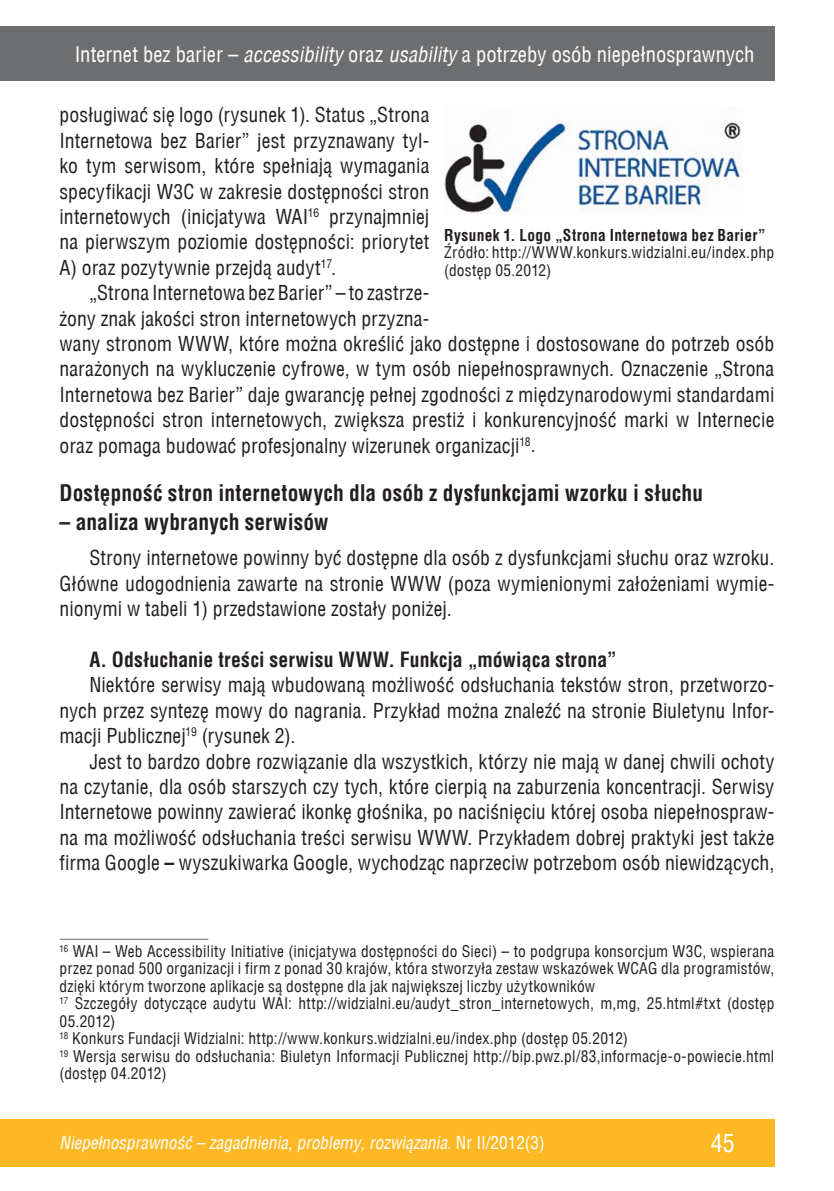
<style>
.page{position:relative;width:834px;height:1191px;background:#fff}
.page>*{position:absolute;margin:0;border:0;box-sizing:border-box;transform-origin:0 0}
.t1{font:24.5px "Switzerland Condensed";color:#fff}
.t2{font:700 21.88px "Switzerland Condensed";letter-spacing:.01em;color:#231f20}
.t3{font:21px "Switzerland Condensed";color:#fff}
.t4{font:20.12px/25.4px "Switzerland Condensed";letter-spacing:.005em;color:#231f20;text-align:justify}
.t5{font:700 20.12px "Switzerland Condensed";letter-spacing:.01em;color:#231f20}
.t6{font:italic 17.5px "Switzerland Condensed";color:#fff}
.t7{font:15.75px/17.5px "Switzerland Condensed";letter-spacing:.015em;color:#231f20}
.t8{font:700 15.75px "Switzerland Condensed";letter-spacing:.02em;color:#231f20}
.s1{font-style:italic}
.s2{font-weight:700}
.s3{font-style:normal}
</style>
<div class="page">
<div style="left:0;top:1119px;width:774px;height:47px;background:#fdb824"></div>
<div style="left:0;top:26px;width:774px;height:55px;background:#6d6e70"></div>
<hr style="left:60px;top:938px;width:148px;height:1px;background:#6d6e70">
<img style="left:444px;top:120px;width:297px;height:94px">
<p class="t3" style="left:75px;top:42px;width:681px">Internet bez barier – <span class="s1">accessibility</span> oraz <span class="s1">usability</span> a potrzeby osób niepełnosprawnych</p>
<p class="t4" style="left:60px;top:102px;width:371px">posługiwać się logo (rysunek 1). Status „Strona Internetowa bez Barier” jest przyznawany tyl&shy;ko tym serwisom, które spełniają wymagania specyfikacji W3C w zakresie dostępności stron internetowych (inicjatywa WAI<sup>16</sup> przynajmniej na pierwszym poziomie dostępności: priorytet A) oraz pozytywnie przejdą audyt<sup>17</sup>.</p>
<p class="t4" style="left:60px;top:280px;width:716px;text-align:left;text-indent:30px">„Strona Internetowa bez Barier” – to zastrze-<br>żony znak jakości stron internetowych przyzna-<br>wany stronom WWW, które można określić jako dostępne i dostosowane do potrzeb osób narażonych na wykluczenie cyfrowe, w tym osób niepełnosprawnych. Oznaczenie „Strona Internetowa bez Barier” daje gwarancję pełnej zgodności z międzynarodowymi standardami dostępności stron internetowych, zwiększa prestiż i konkurencyjność marki w Internecie oraz pomaga budować profesjonalny wizerunek organizacji<sup>18</sup>.</p>
<p class="t2" style="left:60px;top:480px;width:645px">Dostępność stron internetowych dla osób z dysfunkcjami wzorku i słuchu</p>
<p class="t2" style="left:60px;top:509px;width:270px">– analiza wybranych serwisów</p>
<p class="t4" style="left:60px;top:545px;width:716px;text-indent:30px">Strony internetowe powinny być dostępne dla osób z dysfunkcjami słuchu oraz wzroku.<br>Główne udogodnienia zawarte na stronie WWW (poza wymienionymi założeniami wymie&shy;nionymi w tabeli 1) przedstawione zostały poniżej.</p>
<p class="t5" style="left:89px;top:647px;width:528px">A. Odsłuchanie treści serwisu WWW. Funkcja „mówiąca strona”</p>
<p class="t4" style="left:60px;top:672px;width:716px;text-indent:30px">Niektóre serwisy mają wbudowaną możliwość odsłuchania tekstów stron, przetworzo&shy;nych przez syntezę mowy do nagrania. Przykład można znaleźć na stronie Biuletynu Infor&shy;macji Publicznej<sup>19</sup> (rysunek 2).</p>
<p class="t4" style="left:60px;top:748px;width:716px;text-indent:30px">Jest to bardzo dobre rozwiązanie dla wszystkich, którzy nie mają w danej chwili ochoty na czytanie, dla osób starszych czy tych, które cierpią na zaburzenia koncentracji. Serwisy Internetowe powinny zawierać ikonkę głośnika, po naciśnięciu której osoba niepełnospraw&shy;na ma możliwość odsłuchania treści serwisu WWW. Przykładem dobrej praktyki jest także firma Google <span class="s2">–</span> wyszukiwarka Google, wychodząc naprzeciw potrzebom osób niewidzących,</p>
<p class="t8" style="left:444px;top:226px;width:322px">Rysunek 1. Logo „Strona Internetowa bez Barier”</p>
<p class="t7" style="left:444px;top:244px;width:331px">Źródło: http://WWW.konkurs.widzialni.eu/index.php (dostęp 05.2012)</p>
<p class="t7" style="left:60px;top:942px;width:716px"><sup>16</sup> WAI – Web Accessibility Initiative (inicjatywa dostępności do Sieci) – to podgrupa konsorcjum W3C, wspierana przez ponad 500 organizacji i firm z ponad 30 krajów, która stworzyła zestaw wskazówek WCAG dla programistów, dzięki którym tworzone aplikacje są dostępne dla jak największej liczby użytkowników<br><sup>17</sup> Szczegóły dotyczące audytu WAI: http://widzialni.eu/audyt_stron_internetowych, m,mg, 25.html#txt (dostęp 05.2012)<br><sup>18</sup> Konkurs Fundacji Widzialni: http://www.konkurs.widzialni.eu/index.php (dostęp 05.2012)<br><sup>19</sup> Wersja serwisu do odsłuchania: Biuletyn Informacji Publicznej http://bip.pwz.pl/83,informacje-o-powiecie.html (dostęp 04.2012)</p>
<p class="t6" style="left:60px;top:1132px;width:487px">Niepełnosprawność – zagadnienia, problemy, rozwiązania<span class="s3">. Nr II/2012(3)</span></p>
<p class="t1" style="left:710px;top:1129px;width:26px">45</p>
</div>
